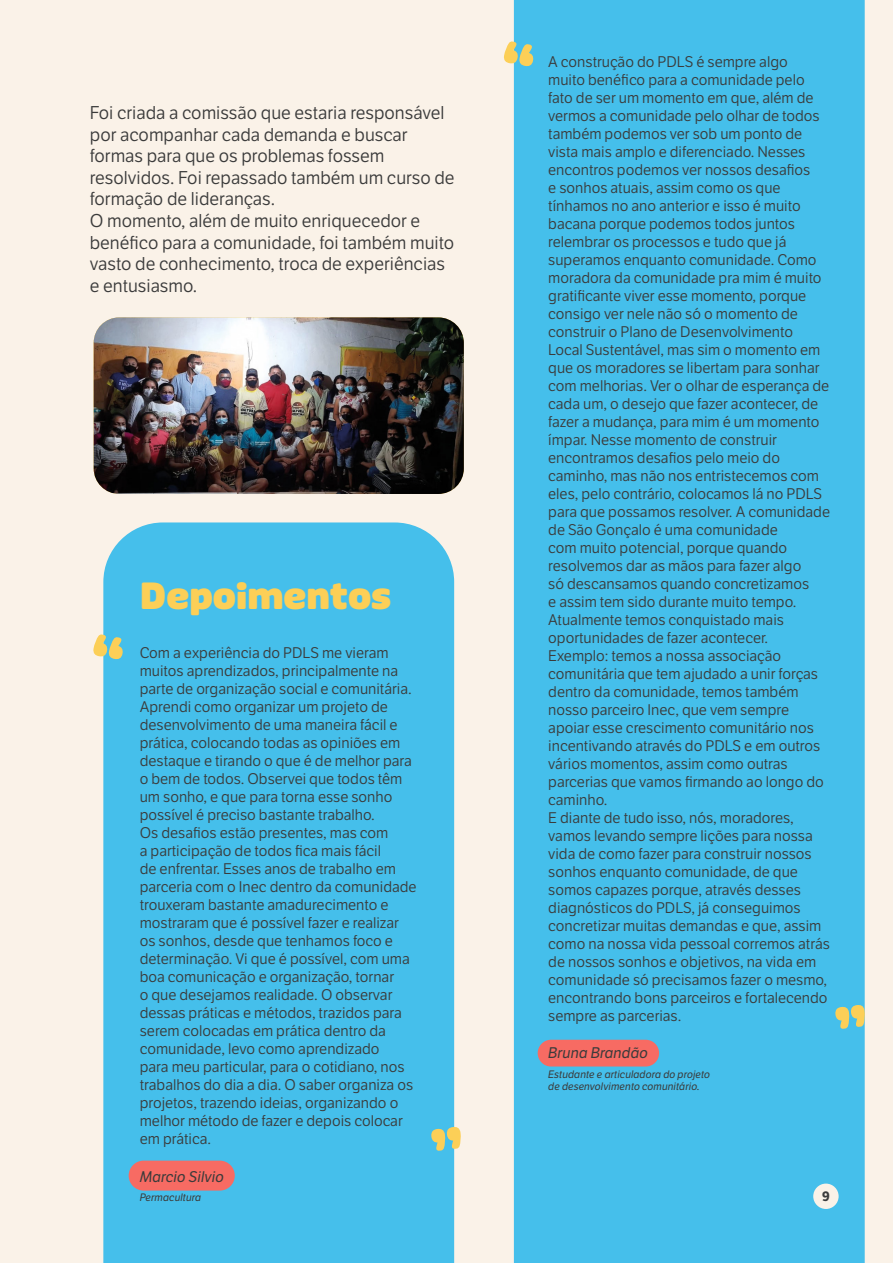
<style>
.page{position:relative;width:893px;height:1263px;background:#faf2e8}
.page>*{position:absolute;margin:0;border:0;box-sizing:border-box;transform-origin:0 0}
.t1{font:36px "Pinup";color:#fccf57}
.t2{font:18px/21.6px "LFT Etica";color:#3b3b3b}
.t3{font:15px/18px "LFT Etica";color:#3b3b3b}
.t4{font:italic 15px "LFT Etica";color:#3b3b3b}
.t5{font:700 13.5px "LFT Etica";color:#3b3b3b}
.t6{font:italic 10.5px "LFT Etica";color:#3b3b3b}
</style>
<div class="page">
<div style="left:103px;top:522px;width:351px;height:741px;background:#45bfeb"></div>
<div style="left:514px;top:0;width:351px;height:1263px;background:#45bfeb"></div>
<div style="left:538px;top:1040px;width:121px;height:26px;background:#f76b63;border-radius:13px"></div>
<div style="left:129px;top:1160px;width:106px;height:30px;background:#f76b63;border-radius:15px"></div>
<img style="left:94px;top:317px;width:370px;height:177px">
<div style="left:813px;top:1183px;width:26px;height:26px;background:#faf2e8;border-radius:50%"></div>
<svg style="left:103px;top:633px;width:22px;height:27px"></svg>
<svg style="left:513px;top:41px;width:23px;height:26px"></svg>
<svg style="left:835px;top:1004px;width:30px;height:25px"></svg>
<svg style="left:431px;top:1126px;width:24px;height:25px"></svg>
<p class="t2" style="left:90px;top:102px;width:366px">Foi criada a comissão que estaria responsável por acompanhar cada demanda e buscar formas para que os problemas fossem resolvidos. Foi repassado também um curso de formação de lideranças.</p>
<p class="t2" style="left:90px;top:210px;width:366px">O momento, além de muito enriquecedor e benéfico para a comunidade, foi também muito vasto de conhecimento, troca de experiências e entusiasmo.</p>
<p class="t1" style="left:140px;top:574px;width:253px">Depoimentos</p>
<p class="t3" style="left:140px;top:644px;width:278px">Com a experiência do PDLS me vieram muitos aprendizados, principalmente na parte de organização social e comunitária.<br>Aprendi como organizar um projeto de desenvolvimento de uma maneira fácil e prática, colocando todas as opiniões em destaque e tirando o que é de melhor para o bem de todos. Observei que todos têm um sonho, e que para torna esse sonho possível é preciso bastante trabalho.<br>Os desafios estão presentes, mas com<br>a participação de todos fica mais fácil<br>de enfrentar. Esses anos de trabalho em parceria com o Inec dentro da comunidade trouxeram bastante amadurecimento e mostraram que é possível fazer e realizar os sonhos, desde que tenhamos foco e determinação. Vi que é possível, com uma boa comunicação e organização, tornar<br>o que desejamos realidade. O observar dessas práticas e métodos, trazidos para serem colocadas em prática dentro da comunidade, levo como aprendizado<br>para meu particular, para o cotidiano, nos trabalhos do dia a dia. O saber organiza os projetos, trazendo ideias, organizando o melhor método de fazer e depois colocar em prática.</p>
<p class="t4" style="left:140px;top:1167px;width:86px">Marcio Silvio</p>
<p class="t6" style="left:140px;top:1191px;width:63px">Permacultura</p>
<p class="t3" style="left:548px;top:53px;width:283px">A construção do PDLS é sempre algo<br>muito benéfico para a comunidade pelo fato de ser um momento em que, além de vermos a comunidade pelo olhar de todos também podemos ver sob um ponto de vista mais amplo e diferenciado. Nesses encontros podemos ver nossos desafios<br>e sonhos atuais, assim como os que tínhamos no ano anterior e isso é muito bacana porque podemos todos juntos relembrar os processos e tudo que já superamos enquanto comunidade. Como moradora da comunidade pra mim é muito gratificante viver esse momento, porque consigo ver nele não só o momento de construir o Plano de Desenvolvimento Local Sustentável, mas sim o momento em que os moradores se libertam para sonhar com melhorias. Ver o olhar de esperança de cada um, o desejo que fazer acontecer, de fazer a mudança, para mim é um momento ímpar. Nesse momento de construir encontramos desafios pelo meio do caminho, mas não nos entristecemos com eles, pelo contrário, colocamos lá no PDLS para que possamos resolver. A comunidade de São Gonçalo é uma comunidade<br>com muito potencial, porque quando resolvemos dar as mãos para fazer algo<br>só descansamos quando concretizamos<br>e assim tem sido durante muito tempo.<br>Atualmente temos conquistado mais oportunidades de fazer acontecer.<br>Exemplo: temos a nossa associação comunitária que tem ajudado a unir forças dentro da comunidade, temos também nosso parceiro Inec, que vem sempre apoiar esse crescimento comunitário nos incentivando através do PDLS e em outros vários momentos, assim como outras parcerias que vamos firmando ao longo do caminho.</p>
<p class="t3" style="left:548px;top:809px;width:283px">E diante de tudo isso, nós, moradores, vamos levando sempre lições para nossa vida de como fazer para construir nossos sonhos enquanto comunidade, de que somos capazes porque, através desses diagnósticos do PDLS, já conseguimos concretizar muitas demandas e que, assim como na nossa vida pessoal corremos atrás de nossos sonhos e objetivos, na vida em comunidade só precisamos fazer o mesmo, encontrando bons parceiros e fortalecendo sempre as parcerias.</p>
<p class="t4" style="left:548px;top:1044px;width:101px">Bruna Brandão</p>
<p class="t6" style="left:548px;top:1068px;width:163px">Estudante e articuladora do projeto</p>
<p class="t6" style="left:548px;top:1080px;width:153px">de desenvolvimento comunitário.</p>
<p class="t5" style="left:822px;top:1188px;width:9px">9</p>
</div>
